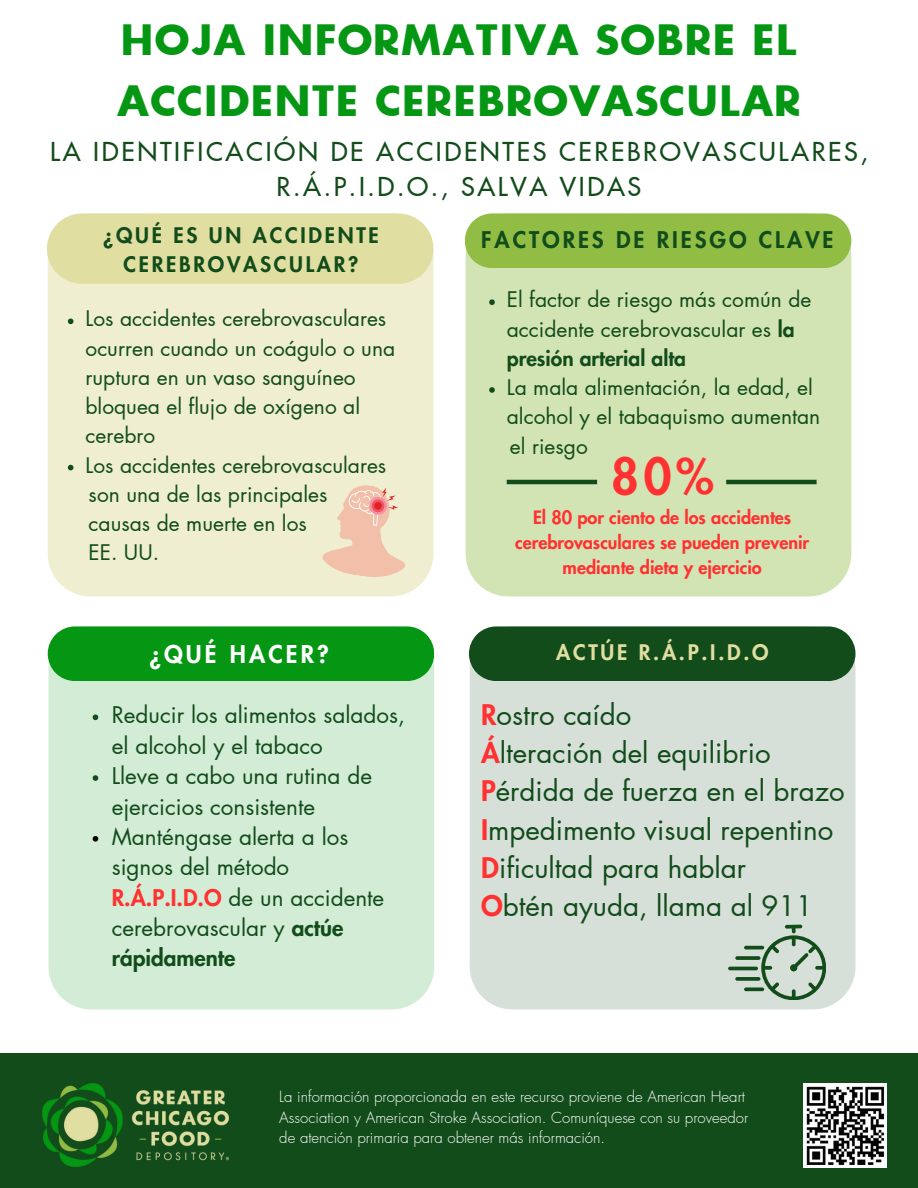
<style>
.page{position:relative;width:918px;height:1188px;background:#fff}
.page>*{position:absolute;margin:0;border:0;box-sizing:border-box;transform-origin:0 0}
.t1{font:800 48px "Futura LT Pro";color:#ff3131}
.t2{font:43.65px/60.8px "Nourish Display";letter-spacing:.225em;color:#059713}
.t3{font:27.75px/38.2px "Futura LT Pro";color:#124c1b}
.t4{font:500 25.5px/34.8px "Futura LT Pro";letter-spacing:.105em;color:#124c1b;text-align:center}
.t5{font:800 24px "Futura LT Pro";letter-spacing:.13em;color:#fff}
.t6{font:22.5px/30.3px "Futura LT Pro";color:#124c1b}
.t7{font:800 22.5px "Futura LT Pro";letter-spacing:.13em;color:#124c1b}
.t8{font:21px/29.2px "Futura LT Pro";color:#124c1b}
.t9{font:800 21px/29.2px "Futura LT Pro";letter-spacing:.13em;color:#124c1b;text-align:center}
.t10{font:800 21px "Futura LT Pro";letter-spacing:.13em;color:#e0dea1}
.t11{font:800 18px/24.8px "Futura LT Pro";color:#ff3131;text-align:center}
.t12{font:300 15px/20.2px "Futura LT Pro";color:#fff}
.s1{font-weight:800;color:#ff3131}
.s2{font-weight:800}
</style>
<div class="page">
<div style="left:48px;top:284px;width:385px;height:312px;background:#efeed0"></div>
<div style="left:47px;top:213px;width:386px;height:71px;background:#e0dea1"></div>
<div style="left:466px;top:268px;width:385px;height:328px;background:#d3e4b4"></div>
<div style="left:465px;top:213px;width:386px;height:55px;background:#91bd45"></div>
<div style="left:470px;top:649px;width:386px;height:360px;background:#d7e0d8"></div>
<div style="left:469px;top:626px;width:386px;height:55px;background:#124c1b"></div>
<div style="left:49px;top:681px;width:385px;height:328px;background:#d2ecd5"></div>
<div style="left:48px;top:626px;width:386px;height:55px;background:#059713"></div>
<div style="left:0;top:1054px;width:918px;height:134px;background:#124c1b"></div>
<img style="left:43px;top:1084px;width:185px;height:83px">
<svg style="left:68px;top:319px;width:5px;height:5px"></svg>
<svg style="left:68px;top:465px;width:5px;height:5px"></svg>
<svg style="left:320px;top:480px;width:97px;height:102px;background:#f0d7bd"></svg>
<svg style="left:489px;top:299px;width:6px;height:6px"></svg>
<svg style="left:489px;top:387px;width:6px;height:6px"></svg>
<hr style="left:507px;top:480px;width:90px;height:4px;background:#124c1b">
<hr style="left:726px;top:480px;width:91px;height:4px;background:#124c1b">
<svg style="left:93px;top:714px;width:5px;height:6px"></svg>
<svg style="left:93px;top:775px;width:5px;height:6px"></svg>
<svg style="left:93px;top:836px;width:5px;height:6px"></svg>
<hr style="left:728px;top:967px;width:30px;height:3px;background:#124c1b;border-radius:2px">
<svg style="left:735px;top:956px;width:25px;height:4px"></svg>
<hr style="left:744px;top:946px;width:20px;height:3px;background:#124c1b;border-radius:2px">
<svg style="left:735px;top:977px;width:25px;height:4px"></svg>
<svg style="left:744px;top:987px;width:20px;height:4px"></svg>
<svg style="left:761px;top:925px;width:65px;height:75px;background:#aabead"></svg>
<img style="left:803px;top:1084px;width:84px;height:83px">
<h1 class="t2" style="left:116px;top:7px;width:681px">HOJA IN FORMATIVA SOBRE EL<br>ACCIDENTE CEREBROVASCULAR</h1>
<p class="t4" style="left:50px;top:135px;width:819px">LA IDENTIFICACIÓN DE ACCIDENTES CEREBROVASCULARES,<br>R.Á.P.I.D.O., SALVA VIDAS</p>
<p class="t9" style="left:103px;top:222px;width:277px">¿QUÉ ES UN ACCIDENTE<br>CEREBROVASCULAR?</p>
<p class="t8" style="left:86px;top:305px;width:311px">Los accidentes cerebrovasculares ocurren cuando un coágulo o una ruptura en un vaso sanguíneo bloquea el flujo de oxígeno al cerebro<br>Los accidentes cerebrovasculares son una de las principales<br>causas de muerte en los<br>EE. UU.</p>
<p class="t5" style="left:149px;top:643px;width:181px">¿QUÉ HACER?</p>
<p class="t6" style="left:112px;top:701px;width:295px">Reducir los alimentos salados, el alcohol y el tabaco</p>
<h5 class="t6" style="left:112px;top:762px;width:262px">Lleve a cabo una rutina de ejercicios consistente</h5>
<p class="t6" style="left:112px;top:823px;width:274px">Manténgase alerta a los signos del método<br><span class="s1">R.Á.P.I.D.O</span> de un accidente cerebrovascular y <span class="s2">actúe rápidamente</span></p>
<p class="t7" style="left:481px;top:229px;width:354px">FACTORES DE RIESGO CLAVE</p>
<p class="t8" style="left:507px;top:286px;width:306px">El factor de riesgo más común de accidente cerebrovascular es <span class="s2">la presión arterial alta</span></p>
<p class="t8" style="left:507px;top:374px;width:315px">La mala alimentación, la edad, el alcohol y el tabaquismo aumentan el riesgo</p>
<p class="t1" style="left:611px;top:454px;width:104px">80%</p>
<p class="t11" style="left:515px;top:506px;width:296px">El 80 por ciento de los accidentes cerebrovasculares se pueden prevenir mediante dieta y ejercicio</p>
<p class="t10" style="left:556px;top:642px;width:214px">ACTÚE R.Á.P.I.D.O</p>
<h3 class="t3" style="left:481px;top:697px;width:365px"><span class="s1">R</span>ostro caído<br><span class="s1">Á</span>lteración del equilibrio<br><span class="s1">P</span>érdida de fuerza en el brazo<br><span class="s1">I</span>mpedimento visual repentino<br><span class="s1">D</span>ificultad para hablar<br><span class="s1">O</span>btén ayuda, llama al 911</h3>
<p class="t12" style="left:279px;top:1087px;width:470px">La información proporcionada en este recurso proviene de American Heart<br>Association y American Stroke Association. Comuníquese con su proveedor de atención primaria para obtener más información.</p>
</div>
